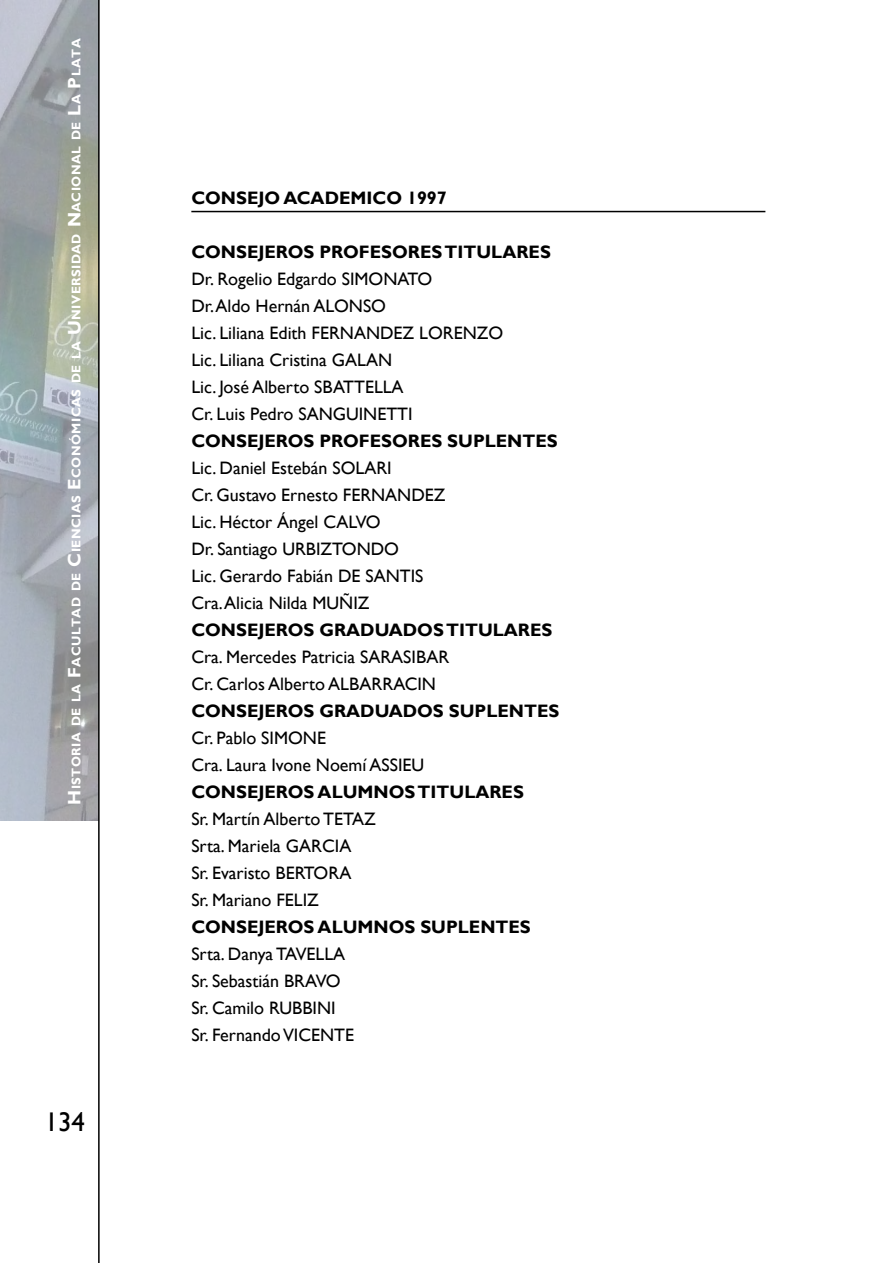
<style>
.page{position:relative;width:893px;height:1263px;background:#fff}
.page>*{position:absolute;margin:0;border:0;box-sizing:border-box;transform-origin:0 0}
.t1{font:27px "Gill Sans";color:#000}
.t2{font:18px/27px "Gill Sans";color:#000}
.t3{font:700 18px "Gill Sans";color:#000}
.t4{font:700 12.6px "Gill Sans";letter-spacing:.035em;color:#fff}
.s1{font-size:18px}
</style>
<div class="page">
<img style="left:0;top:0;width:98px;height:821px">
<hr style="left:98px;top:0;width:2px;height:1263px;background:#000">
<hr style="left:191px;top:211px;width:574px;height:1px;background:#000">
<p class="t4" style="left:69px;top:805px;width:768px;rotate:-90deg"><span class="s1">H</span>istoria de la <span class="s1">F</span>acultad de <span class="s1">C</span>iencias <span class="s1">E</span>conómicas de la <span class="s1">U</span> niversidad <span class="s1">N</span>acional de <span class="s1">L</span>a <span class="s1">P</span>lata</p>
<h1 class="t1" style="left:45px;top:1106px;width:42px">134</h1>
<p class="t3" style="left:191px;top:187px;width:15px">CONSE</p>
<p class="t3" style="left:258px;top:187px;width:40px">JO ACADEMICO</p>
<p class="t3" style="left:407px;top:187px;width:41px">1997</p>
<p class="t3" style="left:191px;top:241px;width:15px">CONSE</p>
<p class="t3" style="left:258px;top:241px;width:19px">JEROS</p>
<p class="t3" style="left:319px;top:241px;width:64px">PROFESORES</p>
<p class="t3" style="left:445px;top:241px;width:13px">TITULARES</p>
<p class="t2" style="left:191px;top:266px;width:313px">Dr. Rogelio Edgardo SIMONATO<br>Dr. Aldo Hernán ALONSO<br>Lic. Liliana Edith FERNANDEZ LORENZO<br>Lic. Liliana Cristina GALAN<br>Lic. José Alberto SBATTELLA<br>Cr. Luis Pedro SANGUINETTI</p>
<p class="t3" style="left:191px;top:430px;width:15px">CONSE</p>
<p class="t3" style="left:258px;top:430px;width:19px">JEROS</p>
<p class="t3" style="left:319px;top:430px;width:64px">PROFESORES</p>
<p class="t3" style="left:447px;top:430px;width:51px">SUPLENTES</p>
<p class="t2" style="left:191px;top:455px;width:256px">Lic. Daniel Estebán SOLARI<br>Cr. Gustavo Ernesto FERNANDEZ<br>Lic. Héctor Ángel CALVO<br>Dr. Santiago URBIZTONDO<br>Lic. Gerardo Fabián DE SANTIS<br>Cra. Alicia Nilda MUÑIZ</p>
<p class="t3" style="left:191px;top:619px;width:15px">CONSE</p>
<p class="t3" style="left:258px;top:619px;width:19px">JEROS</p>
<p class="t3" style="left:319px;top:619px;width:30px">GRADUADOS</p>
<p class="t3" style="left:446px;top:619px;width:13px">TITULARES</p>
<p class="t2" style="left:191px;top:644px;width:259px">Cra. Mercedes Patricia SARASIBAR<br>Cr. Carlos Alberto ALBARRACIN</p>
<p class="t3" style="left:191px;top:700px;width:15px">CONSE</p>
<p class="t3" style="left:258px;top:700px;width:19px">JEROS</p>
<p class="t3" style="left:319px;top:700px;width:30px">GRADUADOS</p>
<p class="t3" style="left:449px;top:700px;width:51px">SUPLENTES</p>
<p class="t2" style="left:191px;top:725px;width:234px">Cr. Pablo SIMONE<br>Cra. Laura Ivone Noemí ASSIEU</p>
<p class="t3" style="left:191px;top:781px;width:15px">CONSE</p>
<p class="t3" style="left:258px;top:781px;width:19px">JEROS</p>
<p class="t3" style="left:318px;top:781px;width:15px">ALUMNOS</p>
<p class="t3" style="left:418px;top:781px;width:13px">TITULARES</p>
<p class="t2" style="left:191px;top:806px;width:186px">Sr. Martín Alberto TETAZ<br>Srta. Mariela GARCIA<br>Sr. Evaristo BERTORA<br>Sr. Mariano FELIZ</p>
<p class="t3" style="left:191px;top:916px;width:15px">CONSE</p>
<p class="t3" style="left:258px;top:916px;width:19px">JEROS</p>
<p class="t3" style="left:318px;top:916px;width:15px">ALUMNOS</p>
<p class="t3" style="left:420px;top:916px;width:51px">SUPLENTES</p>
<p class="t2" style="left:191px;top:941px;width:164px">Srta. Danya TAVELLA<br>Sr. Sebastián BRAVO<br>Sr. Camilo RUBBINI<br>Sr. Fernando VICENTE</p>
</div>
